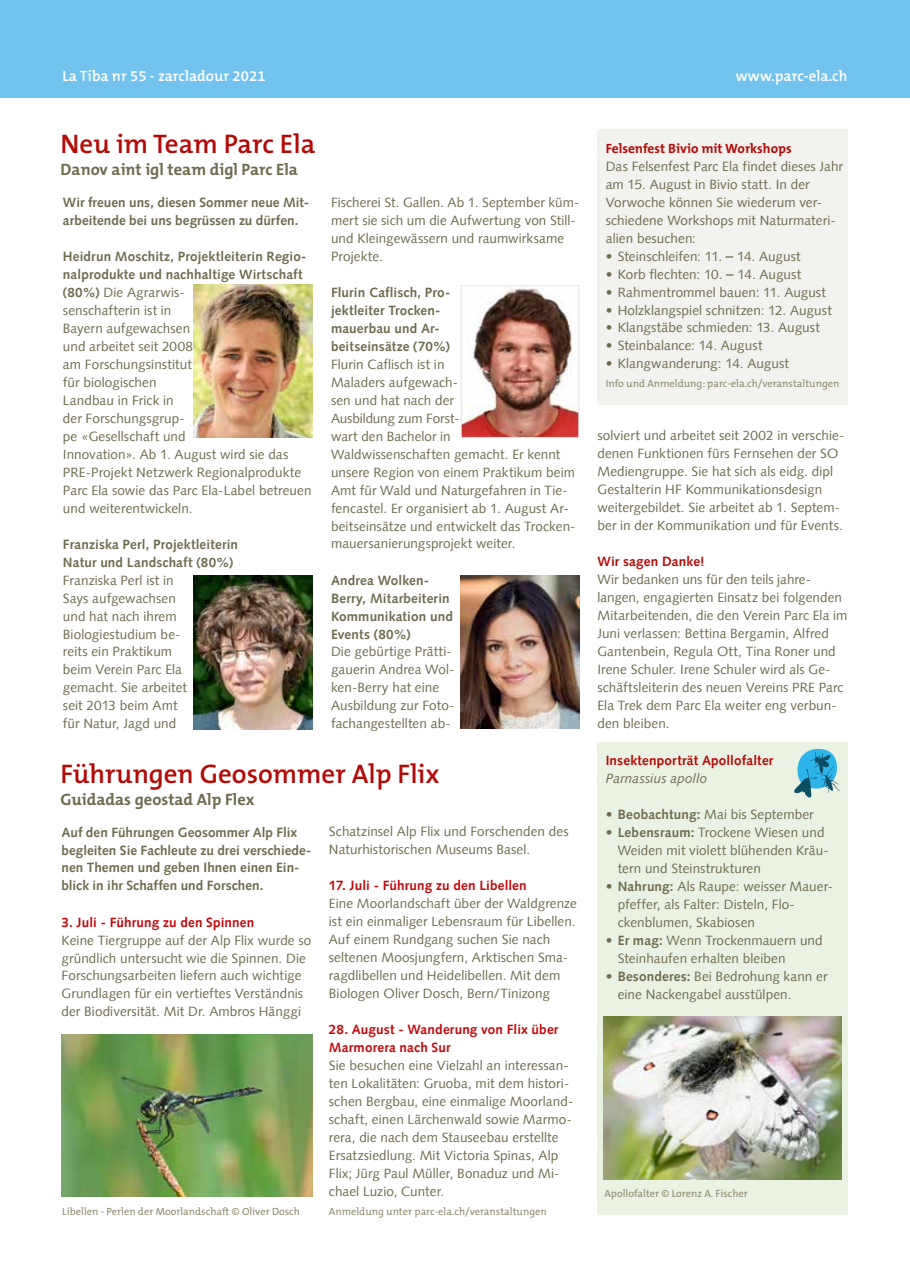
<style>
.page{position:relative;width:910px;height:1280px;background:#fff}
.page>*{position:absolute;margin:0;border:0;box-sizing:border-box;transform-origin:0 0}
.t1{font:600 27px "The Mix B6";color:#b30a06}
.t2{font:700 16.5px "The Mix B7";color:#6e6b4e}
.t3{font:600 15px "The Mix B6";color:#fff}
.t4{font:13.5px/18px "Syntax LT";letter-spacing:.005em;color:#6e6b4e}
.t5{font:700 13.5px/18px "Syntax LT";letter-spacing:.005em;color:#6e6b4e}
.t6{font:700 13.5px/18px "Syntax LT";letter-spacing:.01em;color:#c5070a}
.t7{font:700 13.5px "Syntax LT";letter-spacing:.015em;color:#b30a06}
.t8{font:700 13.5px "The Mix B7";color:#b30a06}
.t9{font:italic 13.5px "Syntax LT";letter-spacing:.005em;color:#6e6b4e}
.t10{font:10.5px "The Mix B5 Plain";color:#8f8c6f}
.s1{font-weight:700}
.s2{font-family:"The Mix B6";font-weight:600}
</style>
<div class="page">
<img style="left:62px;top:1035px;width:250px;height:161px">
<div style="left:597px;top:742px;width:250px;height:473px;background:#eaf3e3"></div>
<img style="left:603px;top:1017px;width:238px;height:162px">
<div style="left:597px;top:129px;width:250px;height:276px;background:#f2f2ef"></div>
<img style="left:193px;top:284px;width:119px;height:153px">
<img style="left:193px;top:576px;width:119px;height:153px">
<img style="left:463px;top:288px;width:114px;height:148px">
<div style="left:461px;top:285px;width:118px;height:153px;border:1px solid #e6e6e6"></div>
<img style="left:460px;top:575px;width:119px;height:153px">
<svg style="left:794px;top:749px;width:46px;height:48px"></svg>
<div style="left:0;top:0;width:910px;height:99px;background:#72c3ee"></div>
<p class="t3" style="left:63px;top:67px;width:205px">La Tiba nr 55 - zarcladour 2021</p>
<p class="t3" style="left:736px;top:67px;width:113px">www.parc-ela.ch</p>
<h1 class="t1" style="left:61px;top:129px;width:256px">Neu im Team Parc Ela</h1>
<p class="t2" style="left:61px;top:160px;width:239px">Danov aint igl team digl Parc Ela</p>
<p class="t5" style="left:63px;top:193px;width:248px">Wir freuen uns, diesen Sommer neue Mit&shy;arbeitende bei uns begrüssen zu dürfen.</p>
<p class="t4" style="left:63px;top:247px;width:250px"><span class="s1">Heidrun Moschitz, Projektleiterin Regio&shy;nalprodukte und nachhaltige Wirtschaft (80%)</span> Die Agrarwis-<br>senschafterin ist in<br>Bayern aufgewachsen<br>und arbeitet seit 2008<br>am Forschungsinstitut<br>für biologischen<br>Landbau in Frick in<br>der Forschungsgrup-<br>pe «Gesellschaft und<br>Innovation». Ab 1. August wird sie das<br>PRE-Projekt Netzwerk Regionalprodukte<br>Parc Ela sowie das Parc Ela-Label betreuen und weiterentwickeln.</p>
<p class="t5" style="left:63px;top:535px;width:177px">Franziska Perl, Projektleiterin<br>Natur und Landschaft (80%)</p>
<p class="t4" style="left:63px;top:571px;width:126px">Franziska Perl ist in<br>Says aufgewachsen und hat nach ihrem<br>Biologiestudium be&shy;reits ein Praktikum beim Verein Parc Ela gemacht. Sie arbeitet seit 2013 beim Amt für Natur, Jagd und</p>
<p class="t4" style="left:331px;top:193px;width:250px">Fischerei St. Gallen. Ab 1. September küm&shy;mert sie sich um die Aufwertung von Still&shy;und Kleingewässern und raumwirksame Projekte.</p>
<p class="t5" style="left:331px;top:283px;width:121px">Flurin Caflisch, Pro&shy;jektleiter Trocken&shy;mauerbau und Ar&shy;beitseinsätze (70%)</p>
<p class="t4" style="left:331px;top:355px;width:246px">Flurin Caflisch ist in<br>Maladers aufgewach-<br>sen und hat nach der<br>Ausbildung zum Forst-<br>wart den Bachelor in<br>Waldwissenschaften gemacht. Er kennt unsere Region von einem Praktikum beim<br>Amt für Wald und Naturgefahren in Tie&shy;fencastel. Er organisiert ab 1. August Ar&shy;beitseinsätze und entwickelt das Trocken&shy;mauersanierungsprojekt weiter.</p>
<p class="t5" style="left:331px;top:571px;width:123px">Andrea Wolken-<br>Berry, Mitarbeiterin<br>Kommunikation und<br>Events (80%)</p>
<p class="t4" style="left:331px;top:643px;width:125px">Die gebürtige Prätti&shy;gauerin Andrea Wol&shy;ken-Berry hat eine<br>Ausbildung zur Foto&shy;fachangestellten ab-</p>
<h1 class="t1" style="left:60px;top:759px;width:381px">Führungen Geosommer Alp Flix</h1>
<p class="t2" style="left:60px;top:790px;width:196px">Guidadas geostad Alp Flex</p>
<p class="t5" style="left:62px;top:823px;width:251px">Auf den Führungen Geosommer Alp Flix begleiten Sie Fachleute zu drei verschiede&shy;nen Themen und geben Ihnen einen Ein&shy;blick in ihr Schaffen und Forschen.</p>
<p class="t6" style="left:62px;top:913px;width:194px">3. Juli - Führung zu den Spinnen</p>
<p class="t4" style="left:62px;top:931px;width:251px">Keine Tiergruppe auf der Alp Flix wurde so gründlich untersucht wie die Spinnen. Die Forschungsarbeiten liefern auch wichtige Grundlagen für ein vertieftes Verständnis der Biodiversität. Mit Dr. Ambros Hänggi</p>
<p class="t4" style="left:329px;top:823px;width:241px">Schatzinsel Alp Flix und Forschenden des<br>Naturhistorischen Museums Basel.</p>
<p class="t6" style="left:329px;top:877px;width:199px">17. Juli - Führung zu den Libellen</p>
<p class="t4" style="left:329px;top:895px;width:249px">Eine Moorlandschaft über der Waldgrenze ist ein einmaliger Lebensraum für Libellen.<br>Auf einem Rundgang suchen Sie nach seltenen Moosjungfern, Arktischen Sma&shy;ragdlibellen und Heidelibellen. Mit dem Biologen Oliver Dosch, Bern/Tinizong</p>
<p class="t6" style="left:329px;top:1021px;width:231px">28. August - Wanderung von Flix über<br>Marmorera nach Sur</p>
<p class="t4" style="left:329px;top:1057px;width:246px">Sie besuchen eine Vielzahl an interessan&shy;ten Lokalitäten: Gruoba, mit dem histori&shy;schen Bergbau, eine einmalige Moorland&shy;schaft, einen Lärchenwald sowie Marmo&shy;rera, die nach dem Stauseebau erstellte Ersatzsiedlung. Mit Victoria Spinas, Alp Flix; Jürg Paul Müller, Bonaduz und Mi&shy;chael Luzio, Cunter.</p>
<p class="t10" style="left:62px;top:1205px;width:239px">Libellen - Perlen der Moorlandschaft © Oliver Dosch</p>
<p class="t10" style="left:329px;top:1205px;width:219px">Anmeldung unter parc-ela.ch/veranstaltungen</p>
<p class="t8" style="left:606px;top:141px;width:188px">Felsenfest Bivio mit Workshops</p>
<p class="t4" style="left:606px;top:157px;width:239px">Das Felsenfest Parc Ela findet dieses Jahr am 15. August in Bivio statt. In der Vorwoche können Sie wiederum ver&shy;schiedene Workshops mit Naturmateri&shy;alien besuchen:</p>
<p class="t4" style="left:606px;top:247px;width:197px">• Steinschleifen: 11. <span class="s2">–</span> 14. August</p>
<p class="t4" style="left:606px;top:265px;width:197px">• Korb flechten: 10. <span class="s2">–</span> 14. August</p>
<p class="t4" style="left:606px;top:283px;width:222px">• Rahmentrommel bauen: 11. August</p>
<p class="t4" style="left:606px;top:301px;width:228px">• Holzklangspiel schnitzen: 12. August</p>
<p class="t4" style="left:606px;top:319px;width:216px">• Klangstäbe schmieden: 13. August</p>
<p class="t4" style="left:606px;top:337px;width:158px">• Steinbalance: 14. August</p>
<p class="t4" style="left:606px;top:355px;width:185px">• Klangwanderung: 14. August</p>
<p class="t10" style="left:606px;top:377px;width:235px">Info und Anmeldung: parc-ela.ch/veranstaltungen</p>
<p class="t4" style="left:597px;top:427px;width:248px">solviert und arbeitet seit 2002 in verschie&shy;denen Funktionen fürs Fernsehen der SO Mediengruppe. Sie hat sich als eidg. dipl Gestalterin HF Kommunikationsdesign weitergebildet. Sie arbeitet ab 1. Septem&shy;ber in der Kommunikation und für Events.</p>
<p class="t7" style="left:597px;top:554px;width:109px">Wir sagen Danke!</p>
<p class="t4" style="left:597px;top:571px;width:252px">Wir bedanken uns für den teils jahre&shy;langen, engagierten Einsatz bei folgenden Mitarbeitenden, die den Verein Parc Ela im Juni verlassen: Bettina Bergamin, Alfred Gantenbein, Regula Ott, Tina Roner und Irene Schuler. Irene Schuler wird als Ge&shy;schäftsleiterin des neuen Vereins PRE Parc Ela Trek dem Parc Ela weiter eng verbun&shy;den bleiben.</p>
<p class="t7" style="left:606px;top:752px;width:169px">Insektenporträt Apollofalter</p>
<p class="t9" style="left:606px;top:770px;width:103px">Parnassius apollo</p>
<p class="t4" style="left:606px;top:805px;width:210px"><span class="s1">• Beobachtung:</span> Mai bis September</p>
<p class="t4" style="left:618px;top:823px;width:212px;text-indent:-12px"><span class="s1">• Lebensraum:</span> Trockene Wiesen und<br>Weiden mit violett blühenden Kräu&shy;tern und Steinstrukturen</p>
<p class="t4" style="left:618px;top:877px;width:217px;text-indent:-12px"><span class="s1">• Nahrung:</span> Als Raupe: weisser Mauer&shy;pfeffer, als Falter: Disteln, Flo&shy;ckenblumen, Skabiosen</p>
<p class="t4" style="left:618px;top:931px;width:206px;text-indent:-12px"><span class="s1">• Er mag:</span> Wenn Trockenmauern und<br>Steinhaufen erhalten bleiben</p>
<p class="t4" style="left:618px;top:967px;width:211px;text-indent:-12px"><span class="s1">• Besonderes:</span> Bei Bedrohung kann er eine Nackengabel ausstülpen.</p>
<p class="t10" style="left:604px;top:1187px;width:145px">Apollofalter © Lorenz A. Fischer</p>
</div>
